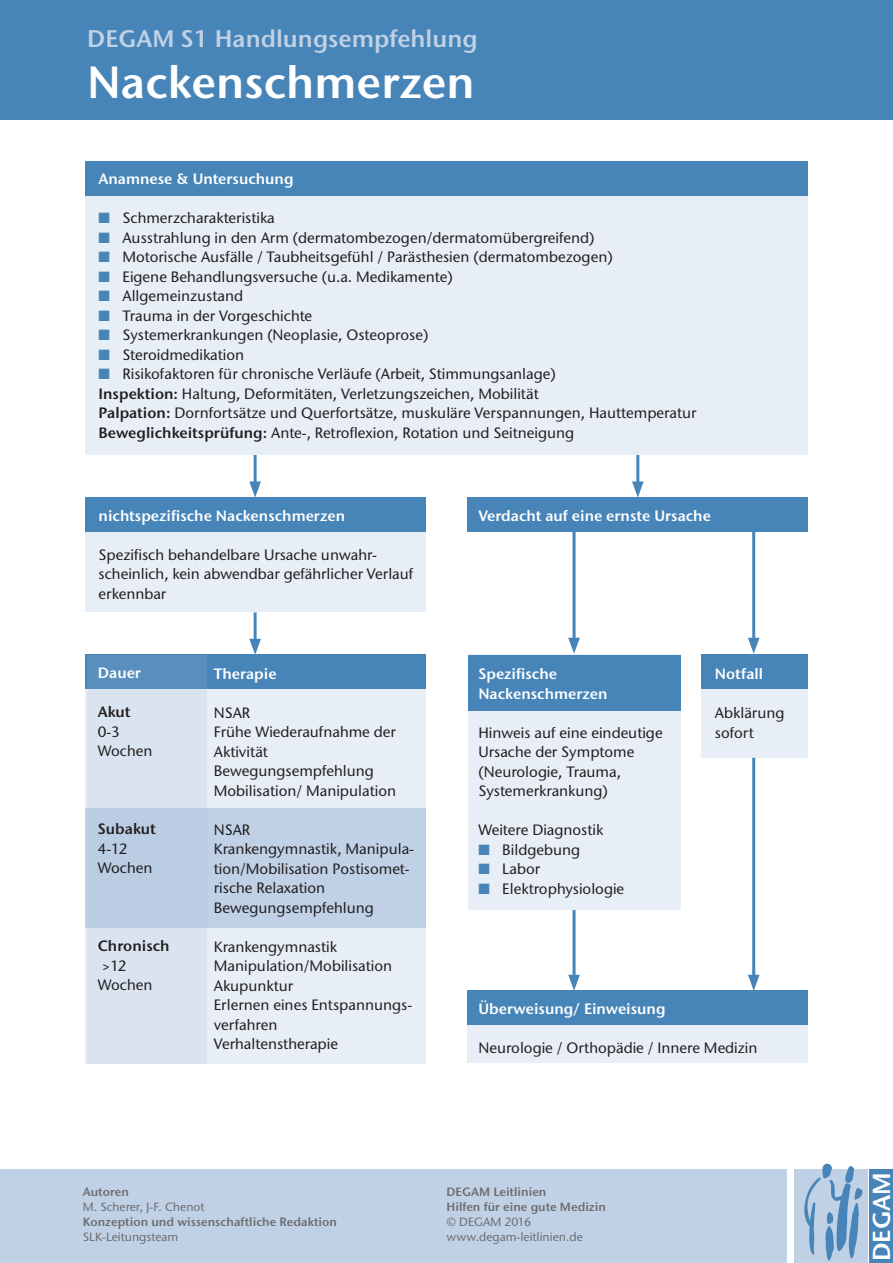
<style>
.page{position:relative;width:893px;height:1263px;background:#fff}
.page>*{position:absolute;margin:0;border:0;box-sizing:border-box;transform-origin:0 0}
.t1{font:600 45px "Stone Sans ITC Pro";color:#fff}
.t2{font:600 24.45px "Stone Sans ITC Pro";letter-spacing:.005em;color:#fff}
.t3{font:600 24px "Stone Sans ITC Pro";color:#c0d1e6}
.t4{font:500 15px/19.5px "Stone Sans ITC Std";color:#231f20}
.t5{font:600 15px/19.5px "Stone Sans ITC Pro";color:#fff}
.t6{font:600 15px "Stone Sans ITC Pro";color:#231f20}
.t7{font:600 12px/15px "Stone Sans ITC Pro";color:#6c6d70}
.t8{font:500 12px/15px "Stone Sans ITC Std";color:#6c6d70}
.s1{color:#4785b8}
.s2{font-family:"Stone Sans ITC Pro";font-weight:600}
</style>
<div class="page">
<div style="left:0;top:0;width:893px;height:119px;background:#4785b8"></div>
<div style="left:0;top:1169px;width:787px;height:94px;background:#c0d1e6"></div>
<div style="left:794px;top:1169px;width:74px;height:94px;background:#c0d1e6"></div>
<div style="left:870px;top:1169px;width:23px;height:94px;background:#4785b8"></div>
<svg style="left:804px;top:1163px;width:59px;height:97px"></svg>
<div style="left:85px;top:196px;width:723px;height:259px;background:#e8eef6"></div>
<div style="left:85px;top:162px;width:723px;height:34px;background:#4785b8"></div>
<div style="left:85px;top:497px;width:340px;height:115px;background:#e8eef6"></div>
<div style="left:85px;top:689px;width:340px;height:119px;background:#e8eef6"></div>
<div style="left:85px;top:927px;width:340px;height:136px;background:#e8eef6"></div>
<div style="left:85px;top:808px;width:340px;height:119px;background:#c0d1e6"></div>
<div style="left:468px;top:655px;width:212px;height:255px;background:#e8eef6"></div>
<div style="left:702px;top:655px;width:106px;height:103px;background:#e8eef6"></div>
<div style="left:85px;top:497px;width:340px;height:34px;background:#4785b8"></div>
<div style="left:85px;top:655px;width:340px;height:34px;background:#4785b8"></div>
<div style="left:468px;top:655px;width:212px;height:55px;background:#4785b8"></div>
<div style="left:702px;top:655px;width:106px;height:34px;background:#4785b8"></div>
<div style="left:468px;top:497px;width:340px;height:34px;background:#4785b8"></div>
<div style="left:468px;top:1025px;width:340px;height:38px;background:#e8eef6"></div>
<div style="left:468px;top:991px;width:340px;height:34px;background:#4785b8"></div>
<hr style="left:254px;top:612px;width:3px;height:32px;background:#4785b8">
<svg style="left:249px;top:639px;width:12px;height:16px"></svg>
<hr style="left:254px;top:455px;width:3px;height:32px;background:#4785b8">
<svg style="left:249px;top:481px;width:12px;height:16px"></svg>
<hr style="left:636px;top:455px;width:3px;height:32px;background:#4785b8">
<svg style="left:632px;top:481px;width:12px;height:16px"></svg>
<hr style="left:573px;top:531px;width:3px;height:112px;background:#4785b8">
<svg style="left:568px;top:638px;width:12px;height:16px"></svg>
<hr style="left:573px;top:910px;width:3px;height:70px;background:#4785b8">
<svg style="left:568px;top:975px;width:12px;height:16px"></svg>
<hr style="left:752px;top:531px;width:3px;height:112px;background:#4785b8">
<svg style="left:748px;top:638px;width:12px;height:16px"></svg>
<hr style="left:752px;top:758px;width:3px;height:222px;background:#4785b8">
<svg style="left:748px;top:975px;width:12px;height:16px"></svg>
<svg style="left:87px;top:655px;width:119px;height:408px;fill:#dae4f0"></svg>
<h3 class="t3" style="left:87px;top:24px;width:392px">DEGAM S1 Handlungsempfehlung</h3>
<h1 class="t1" style="left:87px;top:54px;width:389px">Nackenschmerzen</h1>
<p class="t5" style="left:99px;top:169px;width:196px">Anamnese &amp; Untersuchung</p>
<p class="t4" style="left:99px;top:208px;width:178px"><span class="s1">■</span> Schmerzcharakteristika</p>
<p class="t4" style="left:99px;top:228px;width:497px"><span class="s1">■</span> Ausstrahlung in den Arm (dermatombezogen/dermatomübergreifend)</p>
<p class="t4" style="left:99px;top:247px;width:516px"><span class="s1">■</span> Motorische Ausfälle / Taubheitsgefühl / Parästhesien (dermatombezogen)</p>
<p class="t4" style="left:99px;top:267px;width:356px"><span class="s1">■</span> Eigene Behandlungsversuche (u.a. Medikamente)</p>
<p class="t4" style="left:99px;top:286px;width:146px"><span class="s1">■</span> Allgemeinzustand</p>
<p class="t4" style="left:99px;top:306px;width:215px"><span class="s1">■</span> Trauma in der Vorgeschichte</p>
<p class="t4" style="left:99px;top:325px;width:331px"><span class="s1">■</span> Systemerkrankungen (Neoplasie, Osteoprose)</p>
<p class="t4" style="left:99px;top:345px;width:147px"><span class="s1">■</span> Steroidmedikation</p>
<p class="t4" style="left:99px;top:364px;width:599px"><span class="s1">■</span> Risikofaktoren für chronische Verläufe (Arbeit, Stimmungsanlage)<br><span class="s2">Inspektion:</span> Haltung, Deformitäten, Verletzungszeichen, Mobilität<br><span class="s2">Palpation:</span> Dornfortsätze und Querfortsätze, muskuläre Verspannungen, Hauttemperatur <span class="s2">Beweglichkeitsprüfung:</span> Ante-, Retroflexion, Rotation und Seitneigung</p>
<p class="t5" style="left:99px;top:506px;width:248px">nichtspezifische Nackenschmerzen</p>
<p class="t4" style="left:99px;top:545px;width:316px">Spezifisch behandelbare Ursache unwahr&shy;scheinlich, kein abwendbar gefährlicher Verlauf erkennbar</p>
<p class="t5" style="left:98px;top:663px;width:45px">Dauer</p>
<p class="t6" style="left:98px;top:703px;width:34px">Akut</p>
<p class="t4" style="left:98px;top:722px;width:56px">0-3<br>Wochen</p>
<p class="t6" style="left:98px;top:820px;width:60px">Subakut</p>
<p class="t4" style="left:98px;top:839px;width:56px">4-12<br>Wochen</p>
<p class="t6" style="left:98px;top:937px;width:73px">Chronisch</p>
<p class="t4" style="left:98px;top:956px;width:56px">&gt;12<br>Wochen</p>
<p class="t5" style="left:214px;top:664px;width:64px">Therapie</p>
<p class="t4" style="left:214px;top:702px;width:184px">NSAR<br>Frühe Wiederaufnahme der<br>Aktivität<br>Bewegungsempfehlung<br>Mobilisation/ Manipulation</p>
<p class="t4" style="left:214px;top:819px;width:202px">NSAR<br>Krankengymnastik, Manipula&shy;tion/Mobilisation Postisomet&shy;rische Relaxation<br>Bewegungsempfehlung</p>
<p class="t4" style="left:214px;top:936px;width:200px">Krankengymnastik<br>Manipulation/Mobilisation<br>Akupunktur<br>Erlernen eines Entspannungs&shy;verfahren<br>Verhaltenstherapie</p>
<p class="t5" style="left:478px;top:506px;width:234px">Verdacht auf eine ernste Ursache</p>
<p class="t5" style="left:478px;top:664px;width:131px">Spezifische<br>Nackenschmerzen</p>
<p class="t4" style="left:478px;top:723px;width:186px">Hinweis auf eine eindeutige<br>Ursache der Symptome (Neurologie, Trauma,<br>Systemerkrankung)</p>
<p class="t4" style="left:478px;top:820px;width:127px">Weitere Diagnostik</p>
<p class="t4" style="left:478px;top:840px;width:103px"><span class="s1">■</span> Bildgebung</p>
<p class="t4" style="left:478px;top:859px;width:63px"><span class="s1">■</span> Labor</p>
<p class="t4" style="left:478px;top:879px;width:147px"><span class="s1">■</span> Elektrophysiologie</p>
<p class="t5" style="left:715px;top:664px;width:50px">Notfall</p>
<p class="t4" style="left:715px;top:703px;width:71px">Abklärung sofort</p>
<p class="t5" style="left:478px;top:999px;width:189px">Überweisung/ Einweisung</p>
<p class="t4" style="left:478px;top:1038px;width:281px">Neurologie / Orthopädie / Innere Medizin</p>
<p class="t7" style="left:83px;top:1184px;width:47px">Autoren</p>
<p class="t8" style="left:83px;top:1199px;width:123px">M. Scherer, J-F. Chenot</p>
<p class="t7" style="left:83px;top:1214px;width:256px">Konzeption und wissenschaftliche Redaktion</p>
<p class="t8" style="left:83px;top:1229px;width:97px">SLK-Leitungsteam</p>
<p class="t7" style="left:446px;top:1184px;width:161px">DEGAM Leitlinien<br>Hilfen für eine gute Medizin</p>
<p class="t8" style="left:446px;top:1214px;width:138px">© DEGAM 2016 www.degam-leitlinien.de</p>
<h2 class="t2" style="left:866px;top:1261px;width:91px;rotate:-90deg">DEGAM</h2>
</div>
